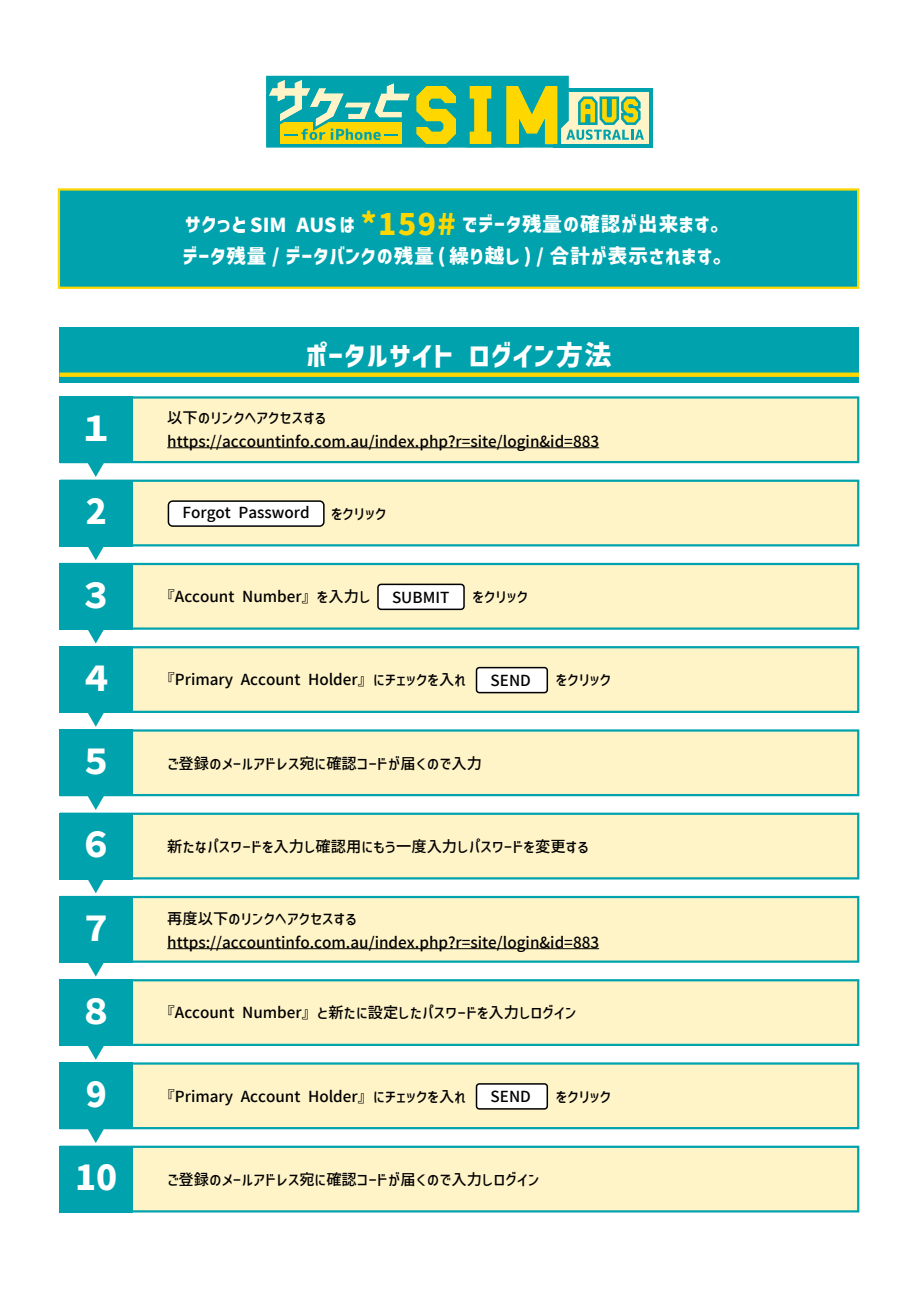
<style>
.page{position:relative;width:919px;height:1289px;background:#fff}
.page>*{position:absolute;margin:0;border:0;box-sizing:border-box;transform-origin:0 0}
.t1{font:34.65px "Corporate Logo Bold ver 2";color:#fff}
.t2{font:26.85px "Corporate Logo Bold ver 2";letter-spacing:.05em;color:#fff}
.t3{font:19.5px/32.2px "Corporate Logo Bold ver 2";letter-spacing:.05em;color:#fff}
.t4{font:15.3px/23.5px "Corporate Logo Medium ver 2";color:#000}
.s1{font-size:30px;color:#ffd700}
</style>
<div class="page">
<div style="left:553px;top:88px;width:100px;height:60px;background:#00a3ad"></div>
<div style="left:561px;top:92px;width:88px;height:52px;background:#fff4c7"></div>
<svg style="left:266px;top:76px;width:378px;height:72px;background:#74c082"></svg>
<svg style="left:133px;top:396px;width:726px;height:67px;background:#edeec5"></svg>
<div style="left:59px;top:396px;width:74px;height:67px;background:#00a3ad"></div>
<svg style="left:86px;top:463px;width:19px;height:14px"></svg>
<svg style="left:86px;top:546px;width:19px;height:14px"></svg>
<hr style="left:167px;top:447px;width:432px;height:1px;background:#000">
<svg style="left:133px;top:479px;width:726px;height:67px;background:#eceec5"></svg>
<div style="left:59px;top:479px;width:74px;height:67px;background:#00a3ad"></div>
<div style="left:59px;top:328px;width:800px;height:55px;background:#00a3ad"></div>
<div style="left:59px;top:372px;width:800px;height:5px;background:#ffd700"></div>
<svg style="left:86px;top:629px;width:19px;height:14px"></svg>
<svg style="left:133px;top:563px;width:726px;height:66px;background:#efefc5"></svg>
<div style="left:59px;top:563px;width:74px;height:66px;background:#00a3ad"></div>
<svg style="left:88px;top:713px;width:16px;height:13px"></svg>
<svg style="left:133px;top:646px;width:726px;height:67px;background:#eceec5"></svg>
<div style="left:59px;top:646px;width:74px;height:67px;background:#00a3ad"></div>
<svg style="left:86px;top:796px;width:19px;height:14px"></svg>
<svg style="left:133px;top:729px;width:726px;height:67px;background:#eeeec5"></svg>
<div style="left:59px;top:729px;width:74px;height:67px;background:#00a3ad"></div>
<svg style="left:86px;top:879px;width:19px;height:14px"></svg>
<svg style="left:133px;top:812px;width:726px;height:67px;background:#efefc5"></svg>
<div style="left:59px;top:812px;width:74px;height:67px;background:#00a3ad"></div>
<svg style="left:86px;top:962px;width:19px;height:14px"></svg>
<svg style="left:133px;top:895px;width:726px;height:67px;background:#f0efc5"></svg>
<div style="left:59px;top:895px;width:74px;height:67px;background:#00a3ad"></div>
<svg style="left:86px;top:1045px;width:19px;height:14px"></svg>
<svg style="left:133px;top:979px;width:726px;height:66px;background:#f1efc5"></svg>
<div style="left:59px;top:979px;width:74px;height:66px;background:#00a3ad"></div>
<svg style="left:86px;top:1129px;width:19px;height:13px"></svg>
<svg style="left:133px;top:1062px;width:726px;height:67px;background:#edeec5"></svg>
<div style="left:59px;top:1062px;width:74px;height:67px;background:#00a3ad"></div>
<svg style="left:133px;top:1145px;width:726px;height:67px;background:#efefc6"></svg>
<div style="left:59px;top:1145px;width:74px;height:67px;background:#00a3ad"></div>
<hr style="left:167px;top:948px;width:432px;height:1px;background:#000">
<div style="left:168px;top:501px;width:156px;height:25px;background:#fff;border-radius:4px"></div>
<div style="left:168px;top:500px;width:156px;height:27px;border:2px solid #000;border-radius:4px"></div>
<div style="left:378px;top:584px;width:86px;height:25px;background:#fff;border-radius:3px"></div>
<div style="left:377px;top:583px;width:87px;height:27px;border:2px solid #000;border-radius:3px"></div>
<div style="left:476px;top:667px;width:71px;height:25px;background:#fff;border-radius:3px"></div>
<div style="left:475px;top:667px;width:73px;height:26px;border:2px solid #000;border-radius:3px"></div>
<div style="left:476px;top:1083px;width:71px;height:25px;background:#fff;border-radius:3px"></div>
<div style="left:475px;top:1083px;width:73px;height:26px;border:2px solid #000;border-radius:3px"></div>
<div style="left:58px;top:188px;width:801px;height:101px;background:#00a3ad"></div>
<p class="t3" style="left:183px;top:207px;width:551px">サクっと SIM AUSは <span class="s1">*159#</span> でデータ残量の確認が出来ます。データ残量 / データバンクの残量 ( 繰り越し ) / 合計が表示されます。</p>
<h2 class="t2" style="left:306px;top:337px;width:306px">ポータルサイト ログイン方法</h2>
<h1 class="t1" style="left:79px;top:404px;width:36px">１</h1>
<p class="t4" style="left:167px;top:405px;width:433px">以下のリンクへアクセスするhttps://accountinfo.com.au/index.php?r=site/login&amp;id=883</p>
<h1 class="t1" style="left:86px;top:488px;width:23px">2</h1>
<p class="t4" style="left:331px;top:501px;width:57px">をクリック</p>
<p class="t4" style="left:182px;top:500px;width:129px">Forgot Password</p>
<h1 class="t1" style="left:79px;top:571px;width:36px">３</h1>
<p class="t4" style="left:160px;top:584px;width:212px">『Account Number』を入力し</p>
<p class="t4" style="left:472px;top:584px;width:57px">をクリック</p>
<p class="t4" style="left:392px;top:585px;width:59px">SUBMIT</p>
<h1 class="t1" style="left:79px;top:654px;width:36px">４</h1>
<p class="t4" style="left:160px;top:667px;width:308px">『Primary Account Holder』にチェックを入れ</p>
<p class="t4" style="left:555px;top:667px;width:57px">をクリック</p>
<p class="t4" style="left:490px;top:668px;width:42px">SEND</p>
<h1 class="t1" style="left:79px;top:737px;width:36px">５</h1>
<p class="t4" style="left:167px;top:751px;width:316px">ご登録のメールアドレス宛に確認コードが届くので入力</p>
<h1 class="t1" style="left:79px;top:821px;width:36px">６</h1>
<p class="t4" style="left:167px;top:834px;width:423px">新たなパスワードを入力し確認用にもう一度入力しパスワードを変更する</p>
<h1 class="t1" style="left:79px;top:904px;width:36px">７</h1>
<p class="t4" style="left:167px;top:906px;width:433px">再度以下のリンクへアクセスするhttps://accountinfo.com.au/index.php?r=site/login&amp;id=883</p>
<h1 class="t1" style="left:79px;top:987px;width:36px">８</h1>
<p class="t4" style="left:160px;top:1000px;width:419px">『Account Number』と新たに設定したパスワードを入力しログイン</p>
<h1 class="t1" style="left:86px;top:1070px;width:23px">9</h1>
<p class="t4" style="left:160px;top:1083px;width:308px">『Primary Account Holder』にチェックを入れ</p>
<p class="t4" style="left:555px;top:1083px;width:57px">をクリック</p>
<p class="t4" style="left:490px;top:1084px;width:42px">SEND</p>
<h1 class="t1" style="left:75px;top:1153px;width:44px">10</h1>
<p class="t4" style="left:167px;top:1167px;width:374px">ご登録のメールアドレス宛に確認コードが届くので入力しログイン</p>
</div>
